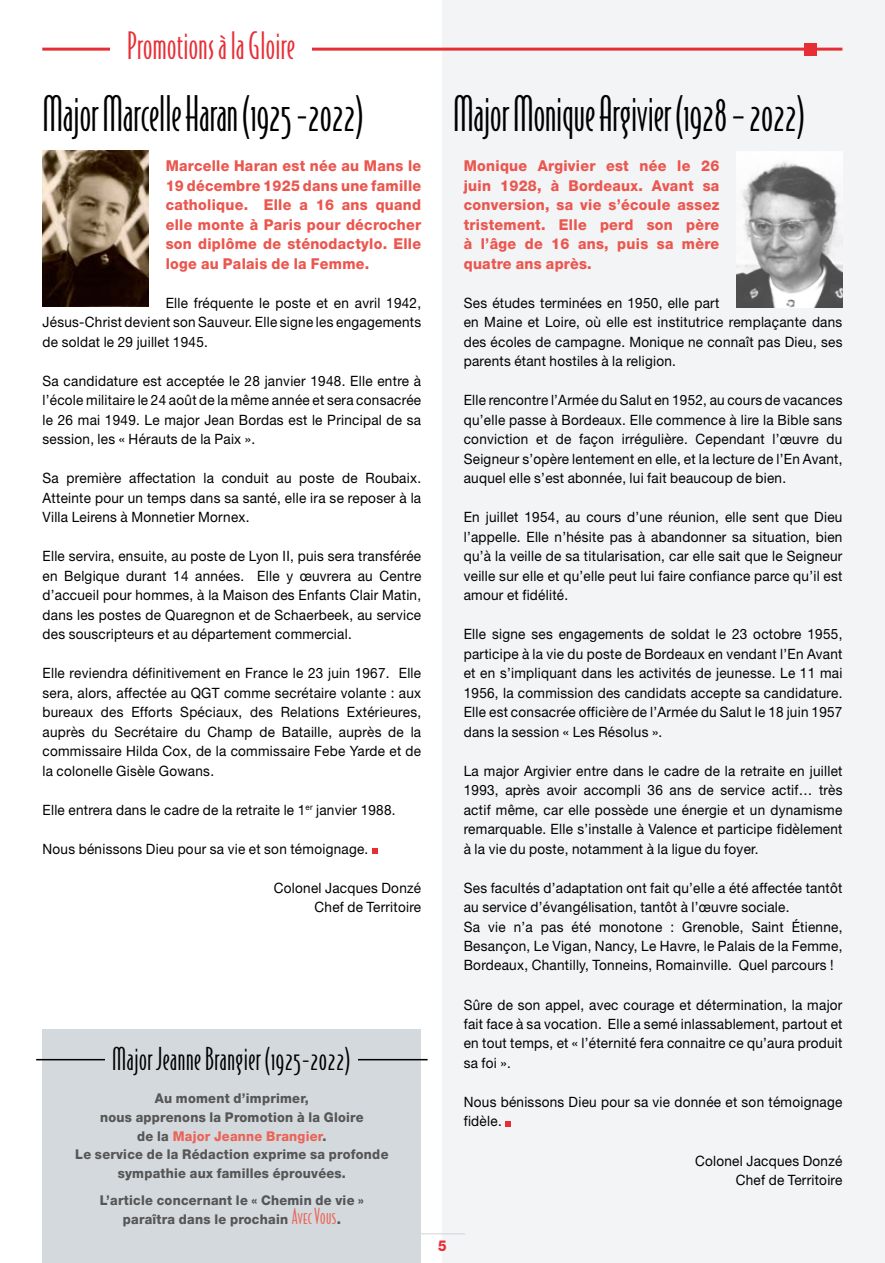
<style>
.page{position:relative;width:885px;height:1263px;background:#fff}
.page>*{position:absolute;margin:0;border:0;box-sizing:border-box;transform-origin:0 0}
.t1{font:46.5px "Bodega Sans Light Oldstyle";color:#000;scale:.9 1}
.t2{font:35.85px "Bodega Sans Light Oldstyle";letter-spacing:.01em;color:#e72e36;scale:.95 1}
.t3{font:30px "Bodega Sans Light Oldstyle";letter-spacing:.02em;color:#000;scale:.95 1}
.t4{font:800 15px/19.5px "Helvetica Neue LT Std";letter-spacing:.02em;color:#eb564e;text-align:justify;scale:.95 1}
.t5{font:800 15px "Helvetica Neue LT Std";color:#e72e36;scale:.9 1}
.t6{font:14.25px/19.5px "Helvetica Neue LT Std";letter-spacing:.02em;color:#000;text-align:justify;scale:.95 1}
.t7{font:800 13.5px/18.8px "Helvetica Neue LT Std";letter-spacing:.02em;color:#565656;text-align:center;scale:.95 1}
.s1{color:#ec6357}
.s2{font-family:"Bodega Sans Light Smallcaps";font-weight:400;font-size:21px;color:#ec6357}
.s3{font-size:14.25px}
</style>
<div class="page">
<div style="left:442px;top:0;width:442px;height:1263px;background:#f2f4f6"></div>
<img style="left:736px;top:152px;width:106px;height:156px">
<img style="left:43px;top:150px;width:105px;height:156px">
<div style="left:43px;top:1029px;width:378px;height:234px;background:#d3d9dd"></div>
<svg style="left:505px;top:1121px;width:6px;height:6px"></svg>
<svg style="left:372px;top:848px;width:5px;height:6px"></svg>
<hr style="left:36px;top:1059px;width:391px;height:1px;background:#000">
<div style="left:105px;top:1045px;width:252px;height:25px;background:#d3d9dd"></div>
<hr style="left:42px;top:48px;width:800px;height:3px;background:#e72e36">
<div style="left:804px;top:43px;width:12px;height:12px;background:#e72e36"></div>
<div style="left:110px;top:0;width:202px;height:59px;background:#fff"></div>
<hr style="left:420px;top:1233px;width:45px;height:1px;background:#d3d9dd">
<h2 class="t2" style="left:127px;top:25px;width:178px">Promotions à la Gloire</h2>
<h1 class="t1" style="left:43px;top:87px;width:358px">Major Marcelle Haran (1925 -2022)</h1>
<h1 class="t1" style="left:453px;top:87px;width:392px">Major Monique Argivier (1928 – 2022)</h1>
<p class="t4" style="left:166px;top:156px;width:270px">Marcelle Haran est née au Mans le 19 décembre 1925 dans une famille catholique. Elle a 16 ans quand elle monte à Paris pour décrocher son diplôme de sténodactylo. Elle loge au Palais de la Femme.</p>
<p class="t6" style="left:43px;top:292px;width:400px;text-indent:123px">Elle fréquente le poste et en avril 1942, Jésus-Christ devient son Sauveur. Elle signe les engagements de soldat le 29 juillet 1945.</p>
<p class="t6" style="left:43px;top:370px;width:400px">Sa candidature est acceptée le 28 janvier 1948. Elle entre à l’école militaire le 24 août de la même année et sera consacrée le 26 mai 1949. Le major Jean Bordas est le Principal de sa session, les « Hérauts de la Paix ».</p>
<p class="t6" style="left:43px;top:468px;width:400px">Sa première affectation la conduit au poste de Roubaix.<br>Atteinte pour un temps dans sa santé, elle ira se reposer à la Villa Leirens à Monnetier Mornex.</p>
<p class="t6" style="left:43px;top:546px;width:400px">Elle servira, ensuite, au poste de Lyon II, puis sera transférée en Belgique durant 14 années. Elle y œuvrera au Centre d’accueil pour hommes, à la Maison des Enfants Clair Matin, dans les postes de Quaregnon et de Schaerbeek, au service des souscripteurs et au département commercial.</p>
<p class="t6" style="left:43px;top:663px;width:400px">Elle reviendra définitivement en France le 23 juin 1967. Elle sera, alors, affectée au QGT comme secrétaire volante : aux bureaux des Efforts Spéciaux, des Relations Extérieures, auprès du Secrétaire du Champ de Bataille, auprès de la commissaire Hilda Cox, de la commissaire Febe Yarde et de la colonelle Gisèle Gowans.</p>
<p class="t6" style="left:43px;top:799px;width:373px">Elle entrera dans le cadre de la retraite le 1<sup>er</sup> janvier 1988.</p>
<p class="t6" style="left:43px;top:838px;width:344px">Nous bénissons Dieu pour sa vie et son témoignage.</p>
<p class="t6" style="left:274px;top:877px;width:157px;text-align:right">Colonel Jacques Donzé<br>Chef de Territoire</p>
<p class="t4" style="left:463px;top:156px;width:270px">Monique Argivier est née le 26 juin 1928, à Bordeaux. Avant sa conversion, sa vie s’écoule assez tristement. Elle perd son père à l’âge de 16 ans, puis sa mère quatre ans après.</p>
<p class="t6" style="left:463px;top:292px;width:400px;text-align:left">Ses études terminées en 1950, elle part<br>en Maine et Loire, où elle est institutrice remplaçante dans des écoles de campagne. Monique ne connaît pas Dieu, ses parents étant hostiles à la religion.</p>
<p class="t6" style="left:463px;top:390px;width:400px">Elle rencontre l’Armée du Salut en 1952, au cours de vacances qu’elle passe à Bordeaux. Elle commence à lire la Bible sans conviction et de façon irrégulière. Cependant l’œuvre du Seigneur s’opère lentement en elle, et la lecture de l’En Avant, auquel elle s’est abonnée, lui fait beaucoup de bien.</p>
<p class="t6" style="left:463px;top:507px;width:400px">En juillet 1954, au cours d’une réunion, elle sent que Dieu l’appelle. Elle n’hésite pas à abandonner sa situation, bien qu’à la veille de sa titularisation, car elle sait que le Seigneur veille sur elle et qu’elle peut lui faire confiance parce qu’il est amour et fidélité.</p>
<p class="t6" style="left:463px;top:624px;width:400px">Elle signe ses engagements de soldat le 23 octobre 1955, participe à la vie du poste de Bordeaux en vendant l’En Avant et en s’impliquant dans les activités de jeunesse. Le 11 mai 1956, la commission des candidats accepte sa candidature.<br>Elle est consacrée officière de l’Armée du Salut le 18 juin 1957 dans la session « Les Résolus ».</p>
<p class="t6" style="left:463px;top:760px;width:400px">La major Argivier entre dans le cadre de la retraite en juillet 1993, après avoir accompli 36 ans de service actif… très actif même, car elle possède une énergie et un dynamisme remarquable. Elle s’installe à Valence et participe fidèlement à la vie du poste, notamment à la ligue du foyer.</p>
<p class="t6" style="left:463px;top:877px;width:400px;text-align:left">Ses facultés d’adaptation ont fait qu’elle a été affectée tantôt au service d’évangélisation, tantôt à l’œuvre sociale.<br>Sa vie n’a pas été monotone : Grenoble, Saint Étienne, Besançon, Le Vigan, Nancy, Le Havre, le Palais de la Femme, Bordeaux, Chantilly, Tonneins, Romainville. Quel parcours !</p>
<p class="t6" style="left:463px;top:994px;width:400px">Sûre de son appel, avec courage et détermination, la major fait face à sa vocation. Elle a semé inlassablement, partout et en tout temps, et « l’éternité fera connaitre ce qu’aura produit sa foi ».</p>
<p class="t6" style="left:463px;top:1092px;width:400px">Nous bénissons Dieu pour sa vie donnée et son témoignage fidèle.</p>
<p class="t6" style="left:695px;top:1150px;width:157px;text-align:right">Colonel Jacques Donzé<br>Chef de Territoire</p>
<h3 class="t3" style="left:112px;top:1041px;width:252px">Major Jeanne Brangier (1925-2022)</h3>
<p class="t7" style="left:75px;top:1089px;width:331px">Au moment d’imprimer,<br>nous apprenons la Promotion à la Gloire<br>de la <span class="s1">Major Jeanne Brangier</span>.<br>Le service de la Rédaction exprime sa profonde sympathie aux familles éprouvées.</p>
<p class="t7" style="left:100px;top:1191px;width:279px">L’article concernant le « Chemin de vie » paraîtra dans le prochain <span class="s2">Avec Vous</span><span class="s3">.</span></p>
<p class="t5" style="left:438px;top:1237px;width:11px">5</p>
</div>
